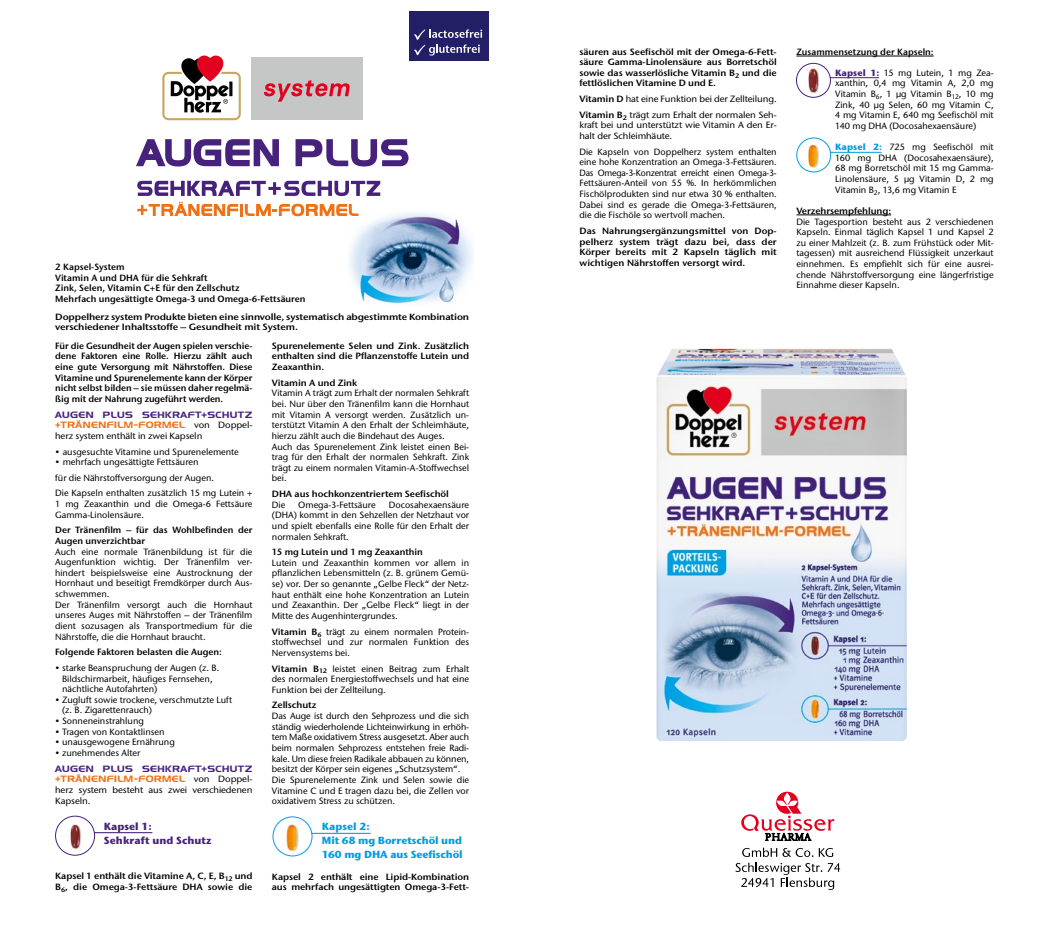
<style>
.page{position:relative;width:1049px;height:929px;background:#fff}
.page>*{position:absolute;margin:0;border:0;box-sizing:border-box;transform-origin:0 0}
.t1{font:700 10.25px/13.8px "Stone Sans ITC Pro";letter-spacing:-.01em;color:#009ee3}
.t2{font:700 10.25px/13.8px "Stone Sans ITC Pro";color:#47227c}
.t3{font:500 9px/10.6px "Stone Sans ITC Pro";color:#000;text-align:justify}
.t4{font:600 9px/10.6px "Stone Sans ITC Pro";letter-spacing:-.01em;color:#000;text-align:justify;scale:1.05 1}
.t5{font:600 9px/10.6px "Stone Sans ITC Pro";letter-spacing:-.01em;color:#000}
.t6{font:500 9px/10.6px "Stone Sans ITC Pro";color:#000;scale:1.05 1}
.t7{font:600 9px/10.6px "Stone Sans ITC Pro";letter-spacing:-.01em;color:#000;scale:1.1 1}
.t8{font:9px/10.6px "Denmark";letter-spacing:.045em;color:#47227c;scale:1.05 1}
.s1{color:#ee7116}
.s2{font-family:"Stone Sans ITC Pro";font-weight:500;color:#000}
.s3{font-weight:600}
.s4{font-weight:700;color:#47227c}
.s5{font-weight:700;color:#009ee3}
</style>
<div class="page">
<div style="left:55px;top:815px;width:40px;height:40px;border:1px solid #47227c;border-radius:50%"></div>
<hr style="left:94px;top:832px;width:58px;height:1px;background:#47227c">
<img style="left:70px;top:823px;width:11px;height:27px">
<img style="left:275px;top:818px;width:34px;height:36px">
<div style="left:273px;top:816px;width:39px;height:40px;border:1px solid #009ee3;border-radius:50%"></div>
<hr style="left:312px;top:832px;width:58px;height:1px;background:#009ee3">
<hr style="left:796px;top:56px;width:138px;height:1px;background:#000">
<hr style="left:796px;top:215px;width:95px;height:1px;background:#000">
<img style="left:799px;top:139px;width:29px;height:32px">
<div style="left:796px;top:138px;width:35px;height:34px;border:1px solid #009ee3;border-radius:50%"></div>
<hr style="left:830px;top:152px;width:51px;height:1px;background:#009ee3">
<img style="left:803px;top:66px;width:20px;height:29px">
<div style="left:796px;top:63px;width:35px;height:35px;border:1px solid #47227c;border-radius:50%"></div>
<hr style="left:830px;top:77px;width:49px;height:1px;background:#47227c">
<svg style="left:735px;top:862px;width:105px;height:27px"></svg>
<svg style="left:741px;top:791px;width:93px;height:65px"></svg>
<img style="left:656px;top:348px;width:251px;height:393px">
<img style="left:350px;top:212px;width:124px;height:92px">
<div style="left:409px;top:12px;width:80px;height:49px;background:#221f67"></div>
<svg style="left:414px;top:29px;width:68px;height:27px"></svg>
<div style="left:251px;top:58px;width:111px;height:62px;background:#c5c6c6"></div>
<svg style="left:264px;top:80px;width:86px;height:22px"></svg>
<svg style="left:162px;top:55px;width:79px;height:66px"></svg>
<svg style="left:136px;top:139px;width:143px;height:27px"></svg>
<svg style="left:295px;top:139px;width:113px;height:27px"></svg>
<svg style="left:137px;top:181px;width:243px;height:15px"></svg>
<svg style="left:137px;top:202px;width:222px;height:14px"></svg>
<p class="t5" style="left:55px;top:262px;width:252px">2 Kapsel-System<br>Vitamin A und DHA für die Sehkraft<br>Zink, Selen, Vitamin C+E für den Zellschutz<br>Mehrfach ungesättigte Omega-3 und Omega-6-Fettsäuren</p>
<p class="t5" style="left:55px;top:340px;width:199px;text-align:justify">Für die Gesundheit der Augen spielen verschie&shy;dene Faktoren eine Rolle. Hierzu zählt auch eine gute Versorgung mit Nährstoffen. Diese Vitamine und Spurenelemente kann der Körper nicht selbst bilden – sie müssen daher regelmä&shy;ßig mit der Nahrung zugeführt werden.</p>
<p class="t8" style="left:55px;top:409px;width:189px">AUGEN PLUS SEHKRAFT+SCHUTZ <span class="s1">+TRÄNENFILM-FORMEL</span> <span class="s2">von Doppel-</span></p>
<p class="t6" style="left:55px;top:430px;width:142px">herz system enthält in zwei Kapseln</p>
<p class="t3" style="left:55px;top:446px;width:185px">• ausgesuchte Vitamine und Spurenelemente</p>
<p class="t3" style="left:55px;top:454px;width:199px;line-height:15.6px;text-align:left">• mehrfach ungesättigte Fettsäuren<br>für die Nährstoffversorgung der Augen.<br>Die Kapseln enthalten zusätzlich 15 mg Lutein +</p>
<p class="t3" style="left:55px;top:498px;width:199px">1 mg Zeaxanthin und die Omega-6 Fettsäure<br>Gamma-Linolensäure.</p>
<p class="t5" style="left:55px;top:525px;width:199px">Der Tränenfilm – für das Wohlbefinden der<br>Augen unverzichtbar</p>
<p class="t3" style="left:55px;top:546px;width:199px;text-align:left">Auch eine normale Tränenbildung ist für die Augenfunktion wichtig. Der Tränenfilm ver&shy;hindert beispielsweise eine Austrocknung der Hornhaut und beseitigt Fremdkörper durch Aus&shy;schwemmen.<br>Der Tränenfilm versorgt auch die Hornhaut unseres Auges mit Nährstoffen – der Tränenfilm dient sozusagen als Transportmedium für die Nährstoffe, die die Hornhaut braucht.</p>
<p class="t5" style="left:55px;top:646px;width:168px">Folgende Faktoren belasten die Augen:</p>
<p class="t3" style="left:62px;top:662px;width:159px;text-align:left;text-indent:-7px">• starke Beanspruchung der Augen (z. B.<br>Bildschirmarbeit, häufiges Fernsehen, nächtliche Autofahrten)</p>
<p class="t3" style="left:62px;top:694px;width:171px;text-indent:-7px">• Zugluft sowie trockene, verschmutzte Luft (z. B. Zigarettenrauch)</p>
<p class="t3" style="left:55px;top:715px;width:90px">• Sonneneinstrahlung</p>
<p class="t3" style="left:55px;top:726px;width:111px">• Tragen von Kontaktlinsen</p>
<p class="t3" style="left:55px;top:736px;width:121px">• unausgewogene Ernährung</p>
<p class="t3" style="left:55px;top:747px;width:87px">• zunehmendes Alter</p>
<p class="t8" style="left:55px;top:763px;width:189px">AUGEN PLUS SEHKRAFT+SCHUTZ <span class="s1">+TRÄNENFILM-FORMEL</span> <span class="s2">von Doppel-</span></p>
<p class="t6" style="left:55px;top:784px;width:189px">herz system besteht aus zwei verschiedenen<br>Kapseln.</p>
<p class="t2" style="left:104px;top:819px;width:109px">Kapsel 1:<br>Sehkraft und Schutz</p>
<p class="t4" style="left:55px;top:870px;width:189px">Kapsel 1 enthält die Vitamine A, C, E, B<sub>12</sub> und<br>B<sub>6</sub>, die Omega-3-Fettsäure DHA sowie die</p>
<p class="t7" style="left:55px;top:311px;width:378px">Doppelherz system Produkte bieten eine sinnvolle, systematisch abgestimmte Kombination verschiedener Inhaltsstoffe – Gesundheit mit System.</p>
<p class="t4" style="left:272px;top:340px;width:189px">Spurenelemente Selen und Zink. Zusätzlich enthalten sind die Pflanzenstoffe Lutein und Zeaxanthin.</p>
<p class="t4" style="left:272px;top:377px;width:83px">Vitamin A und Zink</p>
<p class="t3" style="left:272px;top:388px;width:199px;text-align:left">Vitamin A trägt zum Erhalt der normalen Sehkraft bei. Nur über den Tränenfilm kann die Hornhaut mit Vitamin A versorgt werden. Zusätzlich un&shy;terstützt Vitamin A den Erhalt der Schleimhäute, hierzu zählt auch die Bindehaut des Auges.<br>Auch das Spurenelement Zink leistet einen Bei&shy;trag für den Erhalt der normalen Sehkraft. Zink trägt zu einem normalen Vitamin-A-Stoffwechsel bei.</p>
<p class="t4" style="left:272px;top:488px;width:170px">DHA aus hochkonzentriertem Seefischöl</p>
<p class="t3" style="left:272px;top:499px;width:15px">Die</p>
<p class="t3" style="left:298px;top:499px;width:79px">Omega-3-Fettsäure</p>
<p class="t3" style="left:272px;top:499px;width:199px;text-indent:117px">Docosahexaensäure (DHA) kommt in den Sehzellen der Netzhaut vor und spielt ebenfalls eine Rolle für den Erhalt der normalen Sehkraft.</p>
<p class="t5" style="left:272px;top:546px;width:153px">15 mg Lutein und 1 mg Zeaxanthin</p>
<p class="t3" style="left:272px;top:557px;width:199px">Lutein und Zeaxanthin kommen vor allem in pflanzlichen Lebensmitteln (z. B. grünem Gemü&shy;se) vor. Der so genannte „Gelbe Fleck“ der Netz&shy;haut enthält eine hohe Konzentration an Lutein und Zeaxanthin. Der „Gelbe Fleck“ liegt in der Mitte des Augenhintergrundes.</p>
<p class="t3" style="left:272px;top:626px;width:199px"><span class="s3">Vitamin B</span><sub>6</sub> trägt zu einem normalen Protein&shy;stoffwechsel und zur normalen Funktion des Nervensystems bei.</p>
<p class="t3" style="left:272px;top:663px;width:199px"><span class="s3">Vitamin B</span><sub>12</sub> leistet einen Beitrag zum Erhalt des normalen Energiestoffwechsels und hat eine Funktion bei der Zellteilung.</p>
<p class="t4" style="left:272px;top:700px;width:44px">Zellschutz</p>
<p class="t3" style="left:272px;top:710px;width:199px;text-align:left">Das Auge ist durch den Sehprozess und die sich ständig wiederholende Lichteinwirkung in erhöh&shy;tem Maße oxidativem Stress ausgesetzt. Aber auch beim normalen Sehprozess entstehen freie Radi&shy;kale. Um diese freien Radikale abbauen zu können, besitzt der Körper sein eigenes „Schutzsystem“.<br>Die Spurenelemente Zink und Selen sowie die Vitamine C und E tragen dazu bei, die Zellen vor oxidativem Stress zu schützen.</p>
<p class="t1" style="left:322px;top:819px;width:142px">Kapsel 2:<br>Mit 68 mg Borretschöl und<br>160 mg DHA aus Seefischöl</p>
<p class="t4" style="left:272px;top:871px;width:189px">Kapsel 2 enthält eine Lipid-Kombination aus mehrfach ungesättigten Omega-3-Fett-</p>
<p class="t4" style="left:579px;top:46px;width:189px">säuren aus Seefischöl mit der Omega-6-Fett&shy;säure Gamma-Linolensäure aus Borretschöl sowie das wasserlösliche Vitamin B<sub>2</sub> und die fettlöslichen Vitamine D und E.</p>
<p class="t6" style="left:579px;top:91px;width:189px;line-height:15.6px"><span class="s3">Vitamin D</span> hat eine Funktion bei der Zellteilung.<br><span class="s3">Vitamin B</span><sub>2</sub> trägt zum Erhalt der normalen Seh-</p>
<p class="t6" style="left:579px;top:120px;width:189px">kraft bei und unterstützt wie Vitamin A den Er&shy;halt der Schleimhäute.</p>
<p class="t3" style="left:579px;top:146px;width:199px">Die Kapseln von Doppelherz system enthalten eine hohe Konzentration an Omega-3-Fettsäuren.<br>Das Omega-3-Konzentrat erreicht einen Omega-3- Fettsäuren-Anteil von 55 %. In herkömmlichen Fischölprodukten sind nur etwa 30 % enthalten.<br>Dabei sind es gerade die Omega-3-Fettsäuren, die die Fischöle so wertvoll machen.</p>
<p class="t4" style="left:579px;top:225px;width:189px">Das Nahrungsergänzungsmittel von Dop&shy;pelherz system trägt dazu bei, dass der Körper bereits mit 2 Kapseln täglich mit wichtigen Nährstoffen versorgt wird.</p>
<p class="t5" style="left:796px;top:47px;width:139px">Zusammensetzung der Kapseln:</p>
<p class="t3" style="left:835px;top:67px;width:160px"><span class="s4">Kapsel 1:</span> 15 mg Lutein, 1 mg Zea&shy;xanthin, 0,4 mg Vitamin A, 2,0 mg Vitamin B<sub>6</sub>, 1 µg Vitamin B<sub>12</sub>, 10 mg Zink, 40 µg Selen, 60 mg Vitamin C, 4 mg Vitamin E, 640 mg Seefischöl mit 140 mg DHA (Docosahexaensäure)</p>
<p class="t3" style="left:835px;top:142px;width:160px"><span class="s5">Kapsel 2:</span> 725 mg Seefischöl mit 160 mg DHA (Docosahexaensäure), 68 mg Borretschöl mit 15 mg Gamma-Linolensäure, 5 µg Vitamin D, 2 mg Vitamin B<sub>2</sub>, 13,6 mg Vitamin E</p>
<p class="t4" style="left:796px;top:205px;width:92px">Verzehrsempfehlung:</p>
<p class="t3" style="left:796px;top:216px;width:199px">Die Tagesportion besteht aus 2 verschiedenen Kapseln. Einmal täglich Kapsel 1 und Kapsel 2 zu einer Mahlzeit (z. B. zum Frühstück oder Mit&shy;tagessen) mit ausreichend Flüssigkeit unzerkaut einnehmen. Es empfiehlt sich für eine ausrei&shy;chende Nährstoffversorgung eine längerfristige Einnahme dieser Kapseln.</p>
</div>
